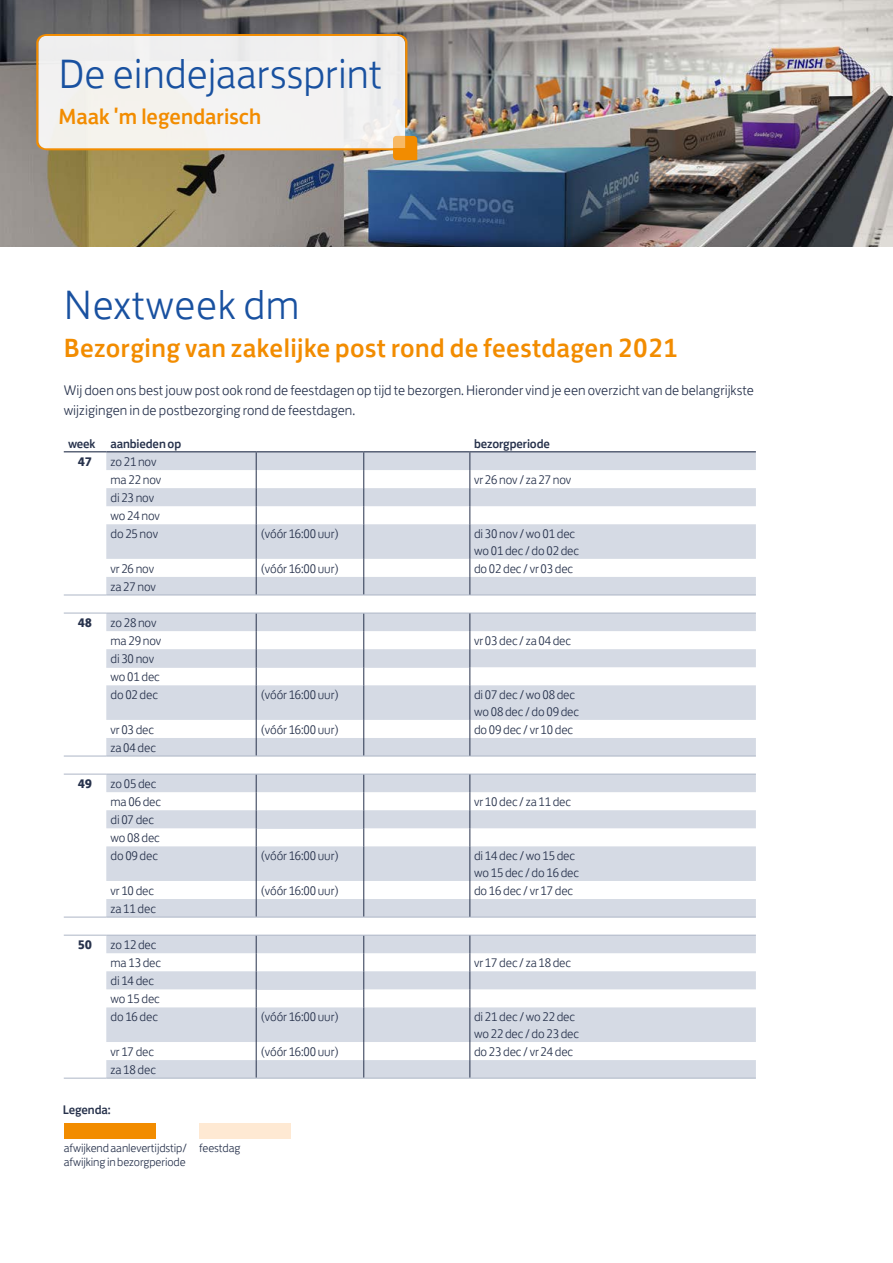
<style>
.page{position:relative;width:893px;height:1263px;background:#fff}
.page>*{position:absolute;margin:0;border:0;box-sizing:border-box;transform-origin:0 0}
.t1{font:300 42px "Post NL";color:#1951a0}
.t2{font:500 27px "Post NL";letter-spacing:.015em;color:#f28c00}
.t3{font:500 22.5px "Post NL";color:#f28c00}
.t4{font:300 14.25px/19.2px "Post NL";color:#27324c}
.t5{font:300 12.75px/18px "Post NL";letter-spacing:-.01em;color:#27324c}
.t6{font:500 12.75px "Post NL";letter-spacing:-.01em;color:#27324c}
.t7{font:700 12.75px "Post NL";letter-spacing:-.01em;color:#27324c}
.t8{font:300 12px/14.1px "Post NL";letter-spacing:-.01em;color:#27324c}
</style>
<div class="page">
<svg style="left:106px;top:452px;width:650px;height:626px;fill:#d5dae4"></svg>
<svg style="left:64px;top:452px;width:42px;height:626px"></svg>
<hr style="left:64px;top:451px;width:42px;height:1px;background:#27324c">
<hr style="left:106px;top:451px;width:150px;height:1px;background:#27324c">
<hr style="left:256px;top:451px;width:108px;height:1px;background:#27324c">
<hr style="left:364px;top:451px;width:106px;height:1px;background:#27324c">
<svg style="left:256px;top:452px;width:1px;height:72px"></svg>
<svg style="left:364px;top:452px;width:1px;height:72px"></svg>
<svg style="left:256px;top:559px;width:1px;height:36px"></svg>
<svg style="left:364px;top:559px;width:1px;height:36px"></svg>
<hr style="left:64px;top:595px;width:42px;height:1px;background:#adb6c6">
<hr style="left:106px;top:595px;width:150px;height:1px;background:#adb6c6">
<hr style="left:256px;top:595px;width:108px;height:1px;background:#adb6c6">
<hr style="left:364px;top:595px;width:106px;height:1px;background:#adb6c6">
<hr style="left:64px;top:613px;width:42px;height:1px;background:#adb6c6">
<hr style="left:106px;top:613px;width:150px;height:1px;background:#adb6c6">
<hr style="left:256px;top:613px;width:108px;height:1px;background:#adb6c6">
<hr style="left:364px;top:613px;width:106px;height:1px;background:#adb6c6">
<hr style="left:256px;top:774px;width:108px;height:1px;background:#adb6c6">
<hr style="left:256px;top:935px;width:108px;height:1px;background:#adb6c6">
<hr style="left:106px;top:667px;width:150px;height:1px;background:#d5dae4">
<hr style="left:256px;top:667px;width:108px;height:1px;background:#d5dae4">
<hr style="left:364px;top:667px;width:106px;height:1px;background:#d5dae4">
<hr style="left:256px;top:828px;width:108px;height:1px;background:#d5dae4">
<hr style="left:256px;top:989px;width:108px;height:1px;background:#d5dae4">
<svg style="left:256px;top:613px;width:1px;height:72px"></svg>
<svg style="left:364px;top:614px;width:1px;height:71px"></svg>
<svg style="left:256px;top:774px;width:1px;height:72px"></svg>
<svg style="left:364px;top:775px;width:1px;height:71px"></svg>
<svg style="left:256px;top:936px;width:1px;height:71px"></svg>
<svg style="left:364px;top:936px;width:1px;height:71px"></svg>
<svg style="left:256px;top:720px;width:1px;height:36px"></svg>
<svg style="left:256px;top:881px;width:1px;height:36px"></svg>
<svg style="left:256px;top:1042px;width:1px;height:36px"></svg>
<svg style="left:364px;top:720px;width:1px;height:36px"></svg>
<svg style="left:364px;top:881px;width:1px;height:36px"></svg>
<svg style="left:364px;top:1042px;width:1px;height:36px"></svg>
<hr style="left:64px;top:756px;width:42px;height:1px;background:#adb6c6">
<hr style="left:106px;top:756px;width:150px;height:1px;background:#adb6c6">
<hr style="left:256px;top:756px;width:108px;height:1px;background:#adb6c6">
<hr style="left:364px;top:756px;width:106px;height:1px;background:#adb6c6">
<hr style="left:64px;top:774px;width:42px;height:1px;background:#adb6c6">
<hr style="left:106px;top:774px;width:150px;height:1px;background:#adb6c6">
<hr style="left:364px;top:774px;width:106px;height:1px;background:#adb6c6">
<hr style="left:64px;top:917px;width:42px;height:1px;background:#adb6c6">
<hr style="left:106px;top:917px;width:150px;height:1px;background:#adb6c6">
<hr style="left:256px;top:917px;width:108px;height:1px;background:#adb6c6">
<hr style="left:364px;top:917px;width:106px;height:1px;background:#adb6c6">
<hr style="left:64px;top:935px;width:42px;height:1px;background:#adb6c6">
<hr style="left:106px;top:935px;width:150px;height:1px;background:#adb6c6">
<hr style="left:364px;top:935px;width:106px;height:1px;background:#adb6c6">
<hr style="left:470px;top:595px;width:286px;height:1px;background:#adb6c6">
<hr style="left:470px;top:613px;width:286px;height:1px;background:#adb6c6">
<hr style="left:470px;top:756px;width:286px;height:1px;background:#adb6c6">
<hr style="left:470px;top:774px;width:286px;height:1px;background:#adb6c6">
<hr style="left:470px;top:917px;width:286px;height:1px;background:#adb6c6">
<hr style="left:470px;top:935px;width:286px;height:1px;background:#adb6c6">
<hr style="left:470px;top:451px;width:286px;height:1px;background:#27324c">
<svg style="left:470px;top:452px;width:1px;height:72px"></svg>
<svg style="left:470px;top:559px;width:1px;height:36px"></svg>
<svg style="left:470px;top:613px;width:1px;height:72px"></svg>
<svg style="left:470px;top:720px;width:1px;height:36px"></svg>
<svg style="left:470px;top:774px;width:1px;height:72px"></svg>
<svg style="left:470px;top:881px;width:1px;height:36px"></svg>
<svg style="left:470px;top:935px;width:1px;height:72px"></svg>
<svg style="left:470px;top:1042px;width:1px;height:36px"></svg>
<hr style="left:470px;top:524px;width:1px;height:35px;background:#27324c">
<hr style="left:470px;top:685px;width:1px;height:35px;background:#27324c">
<hr style="left:470px;top:846px;width:1px;height:35px;background:#27324c">
<hr style="left:470px;top:1007px;width:1px;height:35px;background:#27324c">
<hr style="left:364px;top:524px;width:1px;height:35px;background:#27324c">
<hr style="left:364px;top:685px;width:1px;height:35px;background:#27324c">
<hr style="left:364px;top:846px;width:1px;height:35px;background:#27324c">
<hr style="left:364px;top:1007px;width:1px;height:35px;background:#27324c">
<hr style="left:256px;top:524px;width:1px;height:35px;background:#27324c">
<hr style="left:256px;top:685px;width:1px;height:35px;background:#27324c">
<hr style="left:256px;top:846px;width:1px;height:35px;background:#27324c">
<hr style="left:256px;top:1007px;width:1px;height:35px;background:#27324c">
<hr style="left:64px;top:1078px;width:42px;height:1px;background:#adb6c6">
<hr style="left:106px;top:1078px;width:150px;height:1px;background:#adb6c6">
<hr style="left:256px;top:1078px;width:108px;height:1px;background:#adb6c6">
<hr style="left:364px;top:1078px;width:106px;height:1px;background:#adb6c6">
<hr style="left:470px;top:1078px;width:286px;height:1px;background:#adb6c6">
<img style="left:0;top:0;width:893px;height:247px">
<svg style="left:35px;top:33px;width:382px;height:127px"></svg>
<div style="left:64px;top:1123px;width:92px;height:16px;background:#f28c00"></div>
<div style="left:199px;top:1123px;width:92px;height:16px;background:#fee9d3"></div>
<h1 class="t1" style="left:59px;top:41px;width:325px">De eindejaarssprint</h1>
<h3 class="t3" style="left:59px;top:98px;width:204px">Maak 'm legendarisch</h3>
<h1 class="t1" style="left:64px;top:271px;width:237px">Nextweek dm</h1>
<h2 class="t2" style="left:64px;top:326px;width:616px">Bezorging van zakelijke post rond de feestdagen 2021</h2>
<p class="t4" style="left:64px;top:380px;width:692px">Wij doen ons best jouw post ook rond de feestdagen op tijd te bezorgen. Hieronder vind je een overzicht van de belangrijkste wijzigingen in de postbezorging rond de feestdagen.</p>
<p class="t6" style="left:68px;top:433px;width:115px">week aanbieden op</p>
<p class="t6" style="left:474px;top:433px;width:77px">bezorgperiode</p>
<p class="t7" style="left:78px;top:451px;width:16px">47</p>
<p class="t5" style="left:111px;top:451px;width:52px">zo 21 nov ma 22 nov</p>
<p class="t5" style="left:474px;top:469px;width:99px">vr 26 nov / za 27 nov</p>
<p class="t5" style="left:111px;top:487px;width:51px">di 23 nov wo 24 nov do 25 nov</p>
<p class="t5" style="left:260px;top:523px;width:80px">(vóór 16:00 uur)</p>
<p class="t5" style="left:474px;top:524px;width:106px;line-height:16.5px">di 30 nov / wo 01 dec wo 01 dec / do 02 dec</p>
<p class="t5" style="left:111px;top:558px;width:45px">vr 26 nov</p>
<p class="t5" style="left:260px;top:558px;width:80px">(vóór 16:00 uur)</p>
<p class="t5" style="left:474px;top:558px;width:101px">do 02 dec / vr 03 dec</p>
<p class="t5" style="left:111px;top:576px;width:47px">za 27 nov</p>
<p class="t7" style="left:78px;top:612px;width:16px">48</p>
<p class="t5" style="left:111px;top:612px;width:52px">zo 28 nov ma 29 nov</p>
<p class="t5" style="left:111px;top:648px;width:51px">di 30 nov wo 01 dec do 02 dec</p>
<p class="t5" style="left:474px;top:630px;width:99px">vr 03 dec / za 04 dec</p>
<p class="t5" style="left:260px;top:685px;width:80px">(vóór 16:00 uur)</p>
<p class="t5" style="left:474px;top:685px;width:106px;line-height:16.5px">di 07 dec / wo 08 dec wo 08 dec / do 09 dec</p>
<p class="t5" style="left:111px;top:719px;width:45px">vr 03 dec</p>
<p class="t5" style="left:260px;top:719px;width:80px">(vóór 16:00 uur)</p>
<p class="t5" style="left:474px;top:719px;width:101px">do 09 dec / vr 10 dec</p>
<p class="t5" style="left:111px;top:737px;width:47px">za 04 dec</p>
<p class="t7" style="left:78px;top:773px;width:16px">49</p>
<p class="t5" style="left:111px;top:773px;width:52px">zo 05 dec ma 06 dec</p>
<p class="t5" style="left:111px;top:809px;width:51px">di 07 dec wo 08 dec do 09 dec</p>
<p class="t5" style="left:474px;top:791px;width:99px">vr 10 dec / za 11 dec</p>
<p class="t5" style="left:260px;top:846px;width:80px">(vóór 16:00 uur)</p>
<p class="t5" style="left:474px;top:846px;width:106px;line-height:16.5px">di 14 dec / wo 15 dec wo 15 dec / do 16 dec</p>
<p class="t5" style="left:111px;top:880px;width:45px">vr 10 dec</p>
<p class="t5" style="left:260px;top:880px;width:80px">(vóór 16:00 uur)</p>
<p class="t5" style="left:474px;top:880px;width:101px">do 16 dec / vr 17 dec</p>
<p class="t5" style="left:111px;top:898px;width:47px">za 11 dec</p>
<p class="t7" style="left:78px;top:934px;width:16px">50</p>
<p class="t5" style="left:111px;top:934px;width:52px">zo 12 dec ma 13 dec</p>
<p class="t5" style="left:111px;top:970px;width:51px">di 14 dec wo 15 dec do 16 dec</p>
<p class="t5" style="left:474px;top:952px;width:99px">vr 17 dec / za 18 dec</p>
<p class="t5" style="left:260px;top:1007px;width:80px">(vóór 16:00 uur)</p>
<p class="t5" style="left:474px;top:1007px;width:106px;line-height:16.5px">di 21 dec / wo 22 dec wo 22 dec / do 23 dec</p>
<p class="t5" style="left:111px;top:1041px;width:45px">vr 17 dec</p>
<p class="t5" style="left:260px;top:1041px;width:80px">(vóór 16:00 uur)</p>
<p class="t5" style="left:474px;top:1041px;width:101px">do 23 dec / vr 24 dec</p>
<p class="t5" style="left:111px;top:1059px;width:47px">za 18 dec</p>
<p class="t6" style="left:63px;top:1099px;width:50px">Legenda:</p>
<p class="t8" style="left:64px;top:1140px;width:125px">afwijkend aanlevertijdstip/ afwijking in bezorgperiode</p>
<p class="t8" style="left:199px;top:1140px;width:43px">feestdag</p>
</div>
